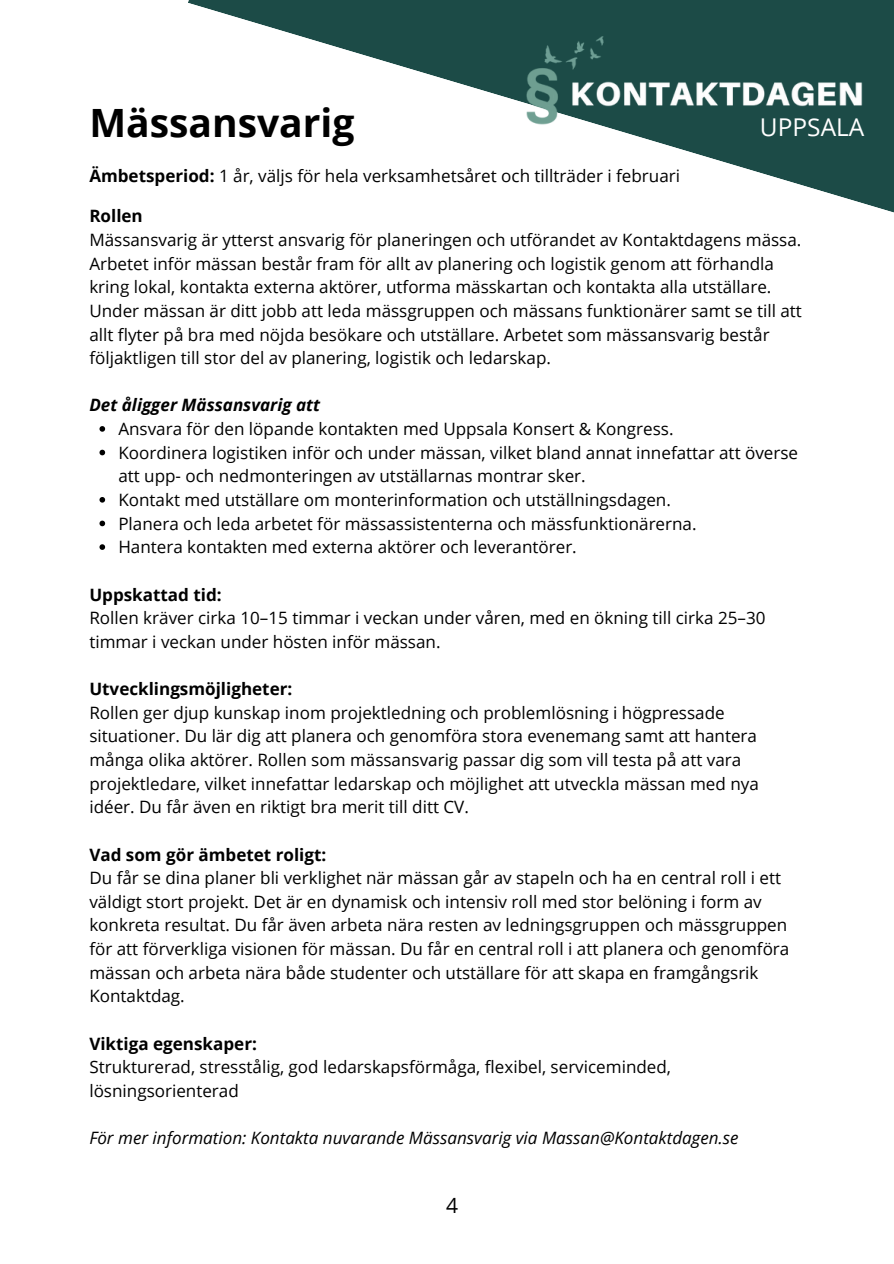
<style>
.page{position:relative;width:894px;height:1264px;background:#fff}
.page>*{position:absolute;margin:0;border:0;box-sizing:border-box;transform-origin:0 0}
.t1{font:700 39px "Open Sans";color:#000}
.t2{font:24.45px "Open Sans";color:#fff}
.t3{font:21px "Open Sans";color:#000}
.t4{font:17.1px/23.7px "Open Sans";color:#000}
.t5{font:700 17.1px "Open Sans";color:#000}
.t6{font:italic 17.1px "Open Sans";color:#000}
.t7{font:italic 700 17.1px "Open Sans";color:#000}
.s1{font-weight:700}
</style>
<div class="page">
<svg style="left:188px;top:0;width:705px;height:212px"></svg>
<img style="left:475px;top:37px;width:397px;height:105px">
<svg style="left:99px;top:426px;width:6px;height:6px"></svg>
<svg style="left:99px;top:450px;width:6px;height:5px"></svg>
<svg style="left:99px;top:497px;width:6px;height:5px"></svg>
<svg style="left:99px;top:520px;width:6px;height:6px"></svg>
<svg style="left:99px;top:544px;width:6px;height:6px"></svg>
<h1 class="t1" style="left:89px;top:95px;width:266px">Mässansvarig</h1>
<h2 class="t2" style="left:759px;top:110px;width:106px">UPPSALA</h2>
<p class="t4" style="left:89px;top:163px;width:592px"><span class="s1">Ämbetsperiod:</span> 1 år, väljs för hela verksamhetsåret och tillträder i februari</p>
<p class="t5" style="left:89px;top:204px;width:55px">Rollen</p>
<p class="t4" style="left:89px;top:227px;width:714px">Mässansvarig är ytterst ansvarig för planeringen och utförandet av Kontaktdagens mässa.<br>Arbetet inför mässan består fram för allt av planering och logistik genom att förhandla kring lokal, kontakta externa aktörer, utforma mässkartan och kontakta alla utställare.<br>Under mässan är ditt jobb att leda mässgruppen och mässans funktionärer samt se till att allt flyter på bra med nöjda besökare och utställare. Arbetet som mässansvarig består följaktligen till stor del av planering, logistik och ledarskap.</p>
<p class="t7" style="left:89px;top:393px;width:232px">Det åligger Mässansvarig att</p>
<h3 class="t4" style="left:118px;top:416px;width:556px">Ansvara för den löpande kontakten med Uppsala Konsert &amp; Kongress.</h3>
<p class="t4" style="left:118px;top:440px;width:681px">Koordinera logistiken inför och under mässan, vilket bland annat innefattar att överse att upp- och nedmonteringen av utställarnas montrar sker.</p>
<p class="t4" style="left:118px;top:487px;width:554px">Kontakt med utställare om monterinformation och utställningsdagen.</p>
<p class="t4" style="left:118px;top:511px;width:579px">Planera och leda arbetet för mässassistenterna och mässfunktionärerna.</p>
<p class="t4" style="left:118px;top:535px;width:460px">Hantera kontakten med externa aktörer och leverantörer.</p>
<p class="t5" style="left:89px;top:582px;width:134px">Uppskattad tid:</p>
<p class="t4" style="left:89px;top:605px;width:677px">Rollen kräver cirka 10–15 timmar i veckan under våren, med en ökning till cirka 25–30 timmar i veckan under hösten inför mässan.</p>
<p class="t5" style="left:89px;top:676px;width:204px">Utvecklingsmöjligheter:</p>
<p class="t4" style="left:89px;top:700px;width:671px">Rollen ger djup kunskap inom projektledning och problemlösning i högpressade situationer. Du lär dig att planera och genomföra stora evenemang samt att hantera många olika aktörer. Rollen som mässansvarig passar dig som vill testa på att vara projektledare, vilket innefattar ledarskap och möjlighet att utveckla mässan med nya idéer. Du får även en riktigt bra merit till ditt CV.</p>
<p class="t5" style="left:89px;top:842px;width:238px">Vad som gör ämbetet roligt:</p>
<p class="t4" style="left:89px;top:865px;width:701px">Du får se dina planer bli verklighet när mässan går av stapeln och ha en central roll i ett väldigt stort projekt. Det är en dynamisk och intensiv roll med stor belöning i form av konkreta resultat. Du får även arbeta nära resten av ledningsgruppen och mässgruppen för att förverkliga visionen för mässan. Du får en central roll i att planera och genomföra mässan och arbeta nära både studenter och utställare för att skapa en framgångsrik Kontaktdag.</p>
<p class="t5" style="left:89px;top:1031px;width:169px">Viktiga egenskaper:</p>
<p class="t4" style="left:89px;top:1054px;width:583px">Strukturerad, stresstålig, god ledarskapsförmåga, flexibel, serviceminded, lösningsorienterad</p>
<p class="t6" style="left:89px;top:1125px;width:650px">För mer information: Kontakta nuvarande Mässansvarig via Massan@Kontaktdagen.se</p>
<p class="t3" style="left:446px;top:1190px;width:13px">4</p>
</div>
